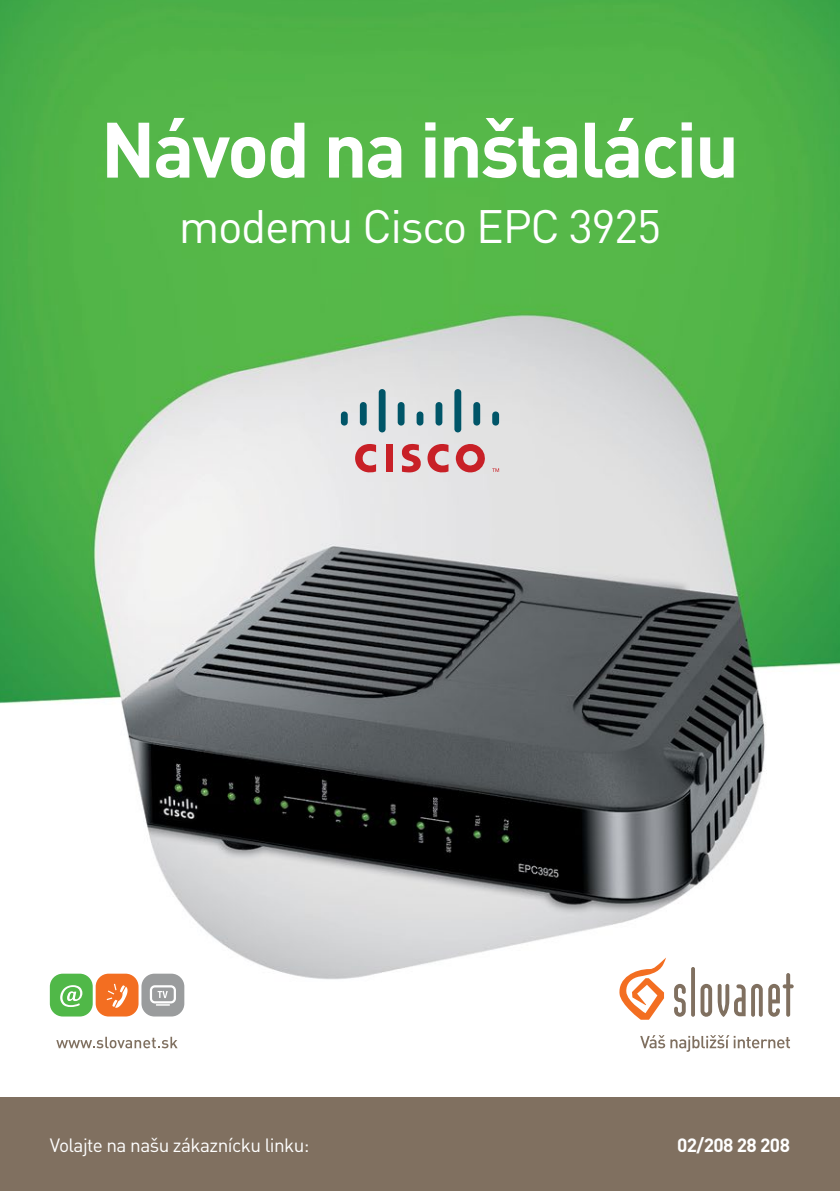
<style>
.page{position:relative;width:840px;height:1191px;background:#fff}
.page>*{position:absolute;margin:0;border:0;box-sizing:border-box;transform-origin:0 0}
.t1{font:700 77px "DIN Pro";letter-spacing:-.03em;color:#fff}
.t2{font:46.2px "DIN Pro";letter-spacing:-.03em;color:#fff}
.t3{font:19px "DIN Pro";letter-spacing:-.03em;color:#fff}
.t4{font:700 19px "DIN Pro";letter-spacing:-.03em;color:#fff}
</style>
<div class="page">
<img style="left:0;top:0;width:839px;height:1098px">
<svg style="left:617px;top:957px;width:48px;height:62px"></svg>
<svg style="left:56px;top:1036px;width:121px;height:12px"></svg>
<div style="left:50px;top:973px;width:43px;height:43px;background:#50b848;border-radius:13px"></div>
<div style="left:96px;top:973px;width:42px;height:43px;background:#f36e21;border-radius:13px"></div>
<svg style="left:60px;top:985px;width:22px;height:22px"></svg>
<svg style="left:107px;top:983px;width:20px;height:24px"></svg>
<div style="left:141px;top:973px;width:43px;height:43px;background:#9a9c9d;border-radius:13px"></div>
<svg style="left:150px;top:985px;width:26px;height:20px"></svg>
<svg style="left:673px;top:984px;width:12px;height:32px"></svg>
<svg style="left:690px;top:967px;width:4px;height:49px"></svg>
<svg style="left:700px;top:984px;width:11px;height:32px"></svg>
<svg style="left:717px;top:973px;width:76px;height:44px"></svg>
<svg style="left:640px;top:1035px;width:24px;height:13px"></svg>
<svg style="left:670px;top:1035px;width:119px;height:16px"></svg>
<div style="left:0;top:1098px;width:839px;height:93px;background:#807060"></div>
<svg style="left:354px;top:444px;width:22px;height:29px"></svg>
<div style="left:385px;top:444px;width:7px;height:28px;background:#c82027"></div>
<svg style="left:492px;top:468px;width:7px;height:4px"></svg>
<svg style="left:341px;top:411px;width:6px;height:14px"></svg>
<svg style="left:359px;top:402px;width:7px;height:23px"></svg>
<svg style="left:378px;top:389px;width:7px;height:43px"></svg>
<svg style="left:397px;top:402px;width:7px;height:23px"></svg>
<svg style="left:416px;top:411px;width:7px;height:14px"></svg>
<svg style="left:435px;top:402px;width:7px;height:23px"></svg>
<svg style="left:454px;top:389px;width:7px;height:43px"></svg>
<svg style="left:473px;top:402px;width:7px;height:23px"></svg>
<svg style="left:492px;top:411px;width:7px;height:14px"></svg>
<svg style="left:401px;top:444px;width:47px;height:29px"></svg>
<svg style="left:455px;top:443px;width:30px;height:30px"></svg>
<p class="t1" style="left:101px;top:97px;width:639px">Návod na inštaláciu</p>
<p class="t2" style="left:179px;top:195px;width:483px">modemu Cisco EPC 3925</p>
<p class="t3" style="left:50px;top:1132px;width:261px">Volajte na našu zákaznícku linku:</p>
<p class="t4" style="left:676px;top:1132px;width:114px">02/208 28 208</p>
</div>
